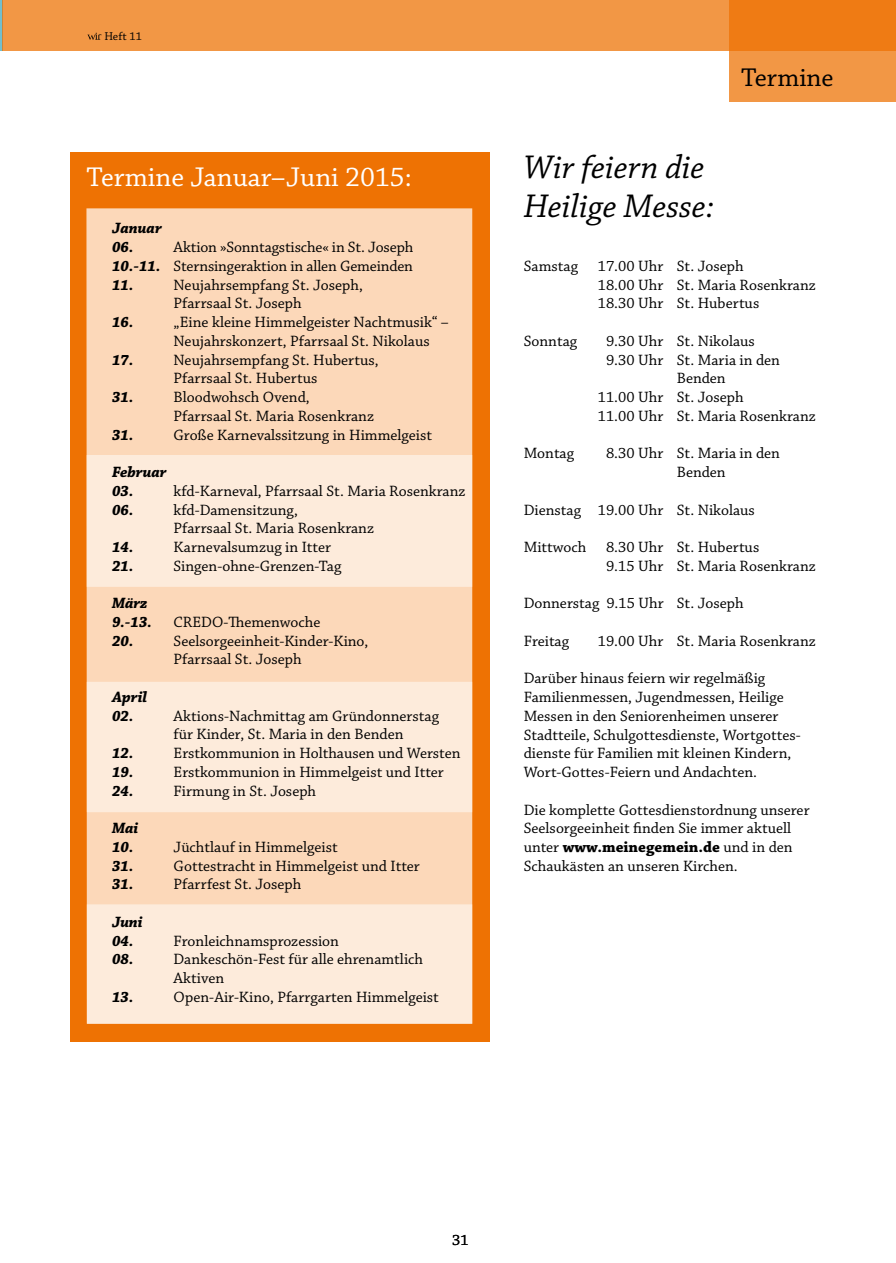
<style>
.page{position:relative;width:896px;height:1263px;background:#fff}
.page>*{position:absolute;margin:0;border:0;box-sizing:border-box;transform-origin:0 0}
.t1{font:italic 34.5px/39px "Chaparral Pro";color:#000}
.t2{font:28.5px "Chaparral Pro";color:#fff}
.t3{font:27px "Chaparral Pro";color:#000}
.t4{font:15.75px/18.8px "Chaparral Pro";color:#000}
.t5{font:italic 700 15.75px/18.8px "Chaparral Pro";letter-spacing:-.01em;color:#000}
.t6{font:12px "Chaparral Pro";color:#000}
.s1{font-weight:700;font-style:italic}
.s2{font-weight:700}
</style>
<div class="page">
<hr style="left:0;top:0;width:2px;height:51px;background:#42a8bb">
<div style="left:70px;top:152px;width:420px;height:890px;background:#ee7203"></div>
<div style="left:86px;top:208px;width:386px;height:816px;background:#fcd8b9"></div>
<div style="left:86px;top:682px;width:386px;height:130px;background:#fdebdb"></div>
<div style="left:86px;top:904px;width:386px;height:120px;background:#fdebdb"></div>
<div style="left:86px;top:455px;width:386px;height:132px;background:#fdebdb"></div>
<div style="left:729px;top:0;width:166px;height:102px;background:#f29745"></div>
<svg style="left:2px;top:0;width:893px;height:51px;fill:#f29745"></svg>
<svg style="left:87px;top:33px;width:15px;height:7px"></svg>
<p class="t6" style="left:104px;top:29px;width:39px">Heft 11</p>
<h2 class="t2" style="left:86px;top:161px;width:327px">Termine Januar–Juni 2015:</h2>
<p class="t5" style="left:112px;top:220px;width:51px">Januar<br>06.</p>
<p class="t4" style="left:112px;top:238px;width:303px;text-align:justify;text-indent:62px">Aktion »Sonntagstische« in St. Joseph <span class="s1">10.-11.</span> Sternsingeraktion in allen Gemeinden <span class="s1">11.</span></p>
<p class="t4" style="left:173px;top:276px;width:191px">Neujahrsempfang St. Joseph,<br>Pfarrsaal St. Joseph</p>
<p class="t5" style="left:112px;top:313px;width:23px">16.</p>
<p class="t4" style="left:173px;top:313px;width:276px">„Eine kleine Himmelgeister Nachtmusik“ –<br>Neujahrskonzert, Pfarrsaal St. Nikolaus</p>
<p class="t5" style="left:112px;top:351px;width:23px">17.</p>
<p class="t4" style="left:173px;top:351px;width:207px">Neujahrsempfang St. Hubertus,<br>Pfarrsaal St. Hubertus</p>
<p class="t5" style="left:112px;top:388px;width:23px">31.</p>
<p class="t4" style="left:173px;top:388px;width:202px">Bloodwohsch Ovend,<br>Pfarrsaal St. Maria Rosenkranz</p>
<p class="t5" style="left:112px;top:426px;width:23px">31.</p>
<p class="t4" style="left:173px;top:426px;width:260px">Große Karnevalssitzung in Himmelgeist</p>
<p class="t5" style="left:112px;top:463px;width:56px">Februar<br>03.</p>
<p class="t4" style="left:173px;top:482px;width:293px">kfd-Karneval, Pfarrsaal St. Maria Rosenkranz</p>
<p class="t5" style="left:112px;top:501px;width:23px">06.</p>
<p class="t4" style="left:173px;top:501px;width:202px">kfd-Damensitzung,<br>Pfarrsaal St. Maria Rosenkranz</p>
<p class="t5" style="left:112px;top:538px;width:23px">14.</p>
<p class="t4" style="left:173px;top:538px;width:159px">Karnevalsumzug in Itter</p>
<p class="t5" style="left:112px;top:557px;width:23px">21.</p>
<p class="t4" style="left:173px;top:557px;width:169px">Singen-ohne-Grenzen-Tag</p>
<p class="t5" style="left:112px;top:595px;width:42px">März<br>9.-13.</p>
<p class="t4" style="left:173px;top:613px;width:148px">CREDO-Themenwoche</p>
<p class="t5" style="left:112px;top:632px;width:23px">20.</p>
<p class="t4" style="left:173px;top:632px;width:196px">Seelsorgeeinheit-Kinder-Kino,<br>Pfarrsaal St. Joseph</p>
<p class="t5" style="left:112px;top:688px;width:37px">April<br>02.</p>
<p class="t4" style="left:173px;top:707px;width:267px">Aktions-Nachmittag am Gründonnerstag für Kinder, St. Maria in den Benden</p>
<p class="t5" style="left:112px;top:745px;width:23px">12.</p>
<p class="t4" style="left:173px;top:744px;width:288px">Erstkommunion in Holthausen und Wersten</p>
<p class="t5" style="left:112px;top:763px;width:23px">19.</p>
<p class="t4" style="left:173px;top:763px;width:272px">Erstkommunion in Himmelgeist und Itter</p>
<p class="t5" style="left:112px;top:782px;width:23px">24.</p>
<p class="t4" style="left:173px;top:782px;width:144px">Firmung in St. Joseph</p>
<p class="t5" style="left:112px;top:820px;width:28px">Mai<br>10.</p>
<p class="t4" style="left:173px;top:838px;width:166px">Jüchtlauf in Himmelgeist</p>
<p class="t5" style="left:112px;top:857px;width:23px">31.</p>
<p class="t4" style="left:173px;top:857px;width:248px">Gottestracht in Himmelgeist und Itter</p>
<p class="t5" style="left:112px;top:876px;width:23px">31.</p>
<p class="t4" style="left:173px;top:876px;width:129px">Pfarrfest St. Joseph</p>
<p class="t5" style="left:112px;top:913px;width:32px">Juni<br>04.</p>
<p class="t4" style="left:173px;top:932px;width:167px">Fronleichnamsprozession</p>
<p class="t5" style="left:112px;top:951px;width:23px">08.</p>
<p class="t4" style="left:173px;top:951px;width:251px">Dankeschön-Fest für alle ehrenamtlich<br>Aktiven</p>
<p class="t5" style="left:112px;top:988px;width:23px">13.</p>
<p class="t4" style="left:173px;top:988px;width:267px">Open-Air-Kino, Pfarrgarten Himmelgeist</p>
<h3 class="t3" style="left:741px;top:62px;width:94px">Termine</h3>
<h1 class="t1" style="left:523px;top:149px;width:192px">Wir feiern die<br>Heilige Messe:</h1>
<p class="t4" style="left:523px;top:257px;width:56px">Samstag</p>
<p class="t4" style="left:597px;top:257px;width:219px">17.00 Uhr St. Joseph<br>18.00 Uhr St. Maria Rosenkranz<br>18.30 Uhr St. Hubertus</p>
<p class="t4" style="left:523px;top:332px;width:55px">Sonntag</p>
<p class="t4" style="left:606px;top:332px;width:150px">9.30 Uhr St. Nikolaus</p>
<p class="t4" style="left:606px;top:351px;width:175px">9.30 Uhr St. Maria in den</p>
<p class="t4" style="left:676px;top:370px;width:50px">Benden</p>
<p class="t4" style="left:597px;top:388px;width:147px">11.00 Uhr St. Joseph</p>
<p class="t4" style="left:597px;top:407px;width:219px">11.00 Uhr St. Maria Rosenkranz</p>
<p class="t4" style="left:523px;top:445px;width:52px">Montag</p>
<p class="t4" style="left:676px;top:445px;width:105px;text-indent:-71px">8.30 Uhr St. Maria in den<br>Benden</p>
<p class="t4" style="left:523px;top:501px;width:233px">Dienstag 19.00 Uhr St. Nikolaus</p>
<p class="t4" style="left:606px;top:538px;width:211px;text-indent:-82px">Mittwoch 8.30 Uhr St. Hubertus<br>9.15 Uhr St. Maria Rosenkranz</p>
<p class="t4" style="left:523px;top:594px;width:221px">Donnerstag 9.15 Uhr St. Joseph</p>
<p class="t4" style="left:523px;top:632px;width:47px">Freitag</p>
<p class="t4" style="left:597px;top:632px;width:219px">19.00 Uhr St. Maria Rosenkranz</p>
<p class="t4" style="left:523px;top:669px;width:278px">Darüber hinaus feiern wir regelmäßig Familienmessen, Jugendmessen, Heilige Messen in den Seniorenheimen unserer Stadtteile, Schulgottesdienste, Wortgottes&shy;dienste für Familien mit kleinen Kindern, Wort-Gottes-Feiern und Andachten.</p>
<p class="t4" style="left:523px;top:801px;width:287px">Die komplette Gottesdienstordnung unserer Seelsorgeeinheit finden Sie immer aktuell unter <span class="s2">www.meinegemein.de</span> und in den Schaukästen an unseren Kirchen.</p>
<p class="t4" style="left:452px;top:1231px;width:18px">31</p>
</div>
